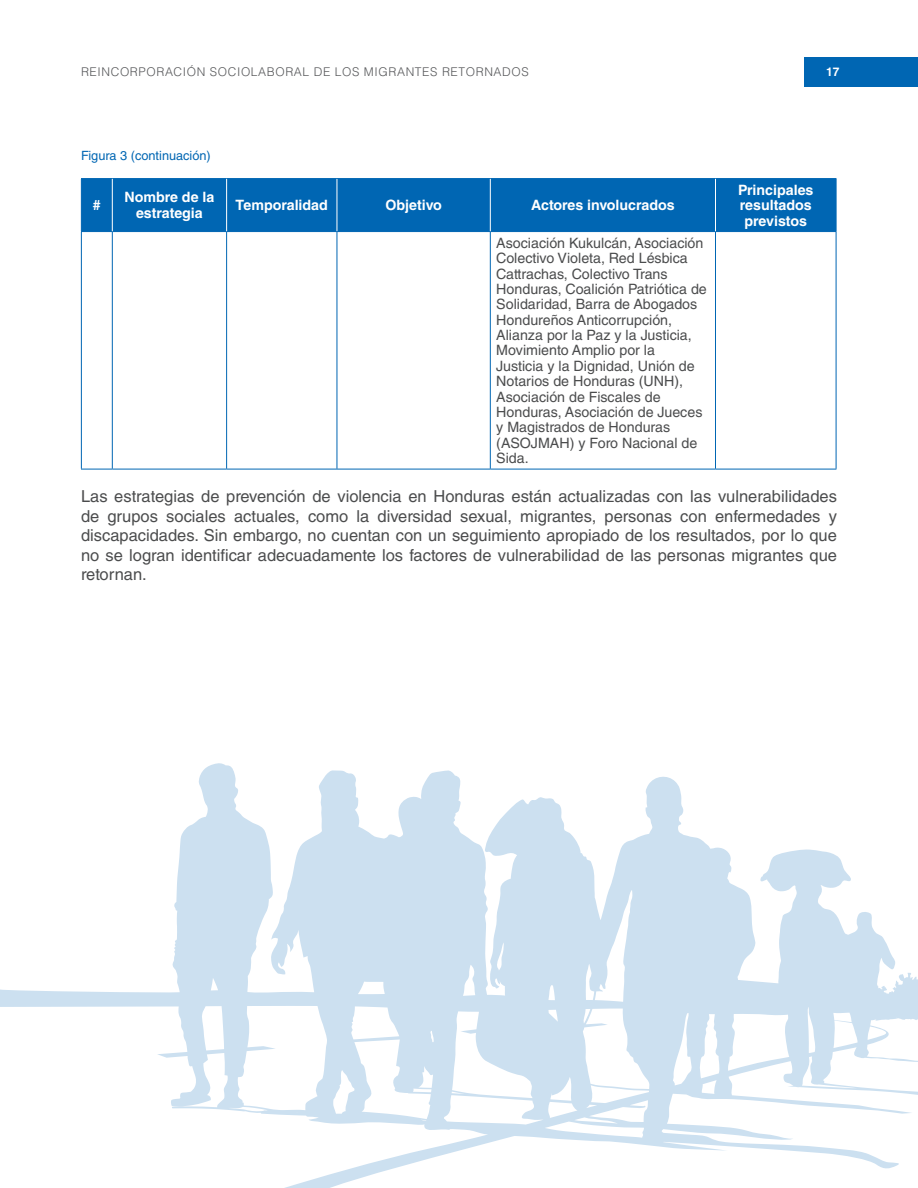
<style>
.page{position:relative;width:918px;height:1188px;background:#fff}
.page>*{position:absolute;margin:0;border:0;box-sizing:border-box;transform-origin:0 0}
.texto{font:16.5px/19.5px "Helvetica LT Std";color:#4b4c4d;text-align:justify}
.texto-2{font:14.25px/15.5px "Helvetica LT Std";color:#4b4c4d}
.texto-3{font:700 14.25px/15.5px "Helvetica LT Std";color:#fff;text-align:center}
.pie_de_página{font:12.75px "Helvetica LT Std";color:#0066b3}
.t1{font:300 12px "Helvetica LT Std";letter-spacing:.05em;color:#57585a}
.t2{font:700 12px "Helvetica LT Std";color:#fff}
</style>
<div class="page">
<div style="left:805px;top:57px;width:113px;height:29px;background:#0066b3"></div>
<div style="left:82px;top:179px;width:754px;height:52px;background:#0066b3"></div>
<hr style="left:81px;top:178px;width:31px;height:1px;background:#0066b3">
<hr style="left:81px;top:179px;width:1px;height:52px;background:#0066b3">
<hr style="left:112px;top:178px;width:115px;height:1px;background:#0066b3">
<hr style="left:227px;top:178px;width:110px;height:1px;background:#0066b3">
<hr style="left:337px;top:178px;width:153px;height:1px;background:#0066b3">
<hr style="left:490px;top:178px;width:226px;height:1px;background:#0066b3">
<hr style="left:716px;top:178px;width:120px;height:1px;background:#0066b3">
<hr style="left:836px;top:179px;width:1px;height:52px;background:#0066b3">
<hr style="left:81px;top:231px;width:31px;height:1px;background:#0066b3">
<hr style="left:112px;top:231px;width:115px;height:1px;background:#0066b3">
<hr style="left:227px;top:231px;width:110px;height:1px;background:#0066b3">
<hr style="left:337px;top:231px;width:153px;height:1px;background:#0066b3">
<hr style="left:490px;top:231px;width:226px;height:1px;background:#0066b3">
<hr style="left:716px;top:231px;width:120px;height:1px;background:#0066b3">
<hr style="left:81px;top:232px;width:1px;height:237px;background:#0066b3">
<hr style="left:112px;top:232px;width:1px;height:237px;background:#0066b3">
<hr style="left:226px;top:232px;width:1px;height:237px;background:#0066b3">
<hr style="left:337px;top:232px;width:1px;height:237px;background:#0066b3">
<hr style="left:490px;top:232px;width:1px;height:237px;background:#0066b3">
<hr style="left:715px;top:232px;width:1px;height:237px;background:#0066b3">
<hr style="left:836px;top:232px;width:1px;height:237px;background:#0066b3">
<hr style="left:81px;top:469px;width:31px;height:1px;background:#0066b3">
<hr style="left:112px;top:469px;width:115px;height:1px;background:#0066b3">
<hr style="left:227px;top:469px;width:110px;height:1px;background:#0066b3">
<hr style="left:337px;top:469px;width:153px;height:1px;background:#0066b3">
<hr style="left:490px;top:469px;width:226px;height:1px;background:#0066b3">
<hr style="left:716px;top:469px;width:120px;height:1px;background:#0066b3">
<hr style="left:112px;top:179px;width:1px;height:52px;background:#fff">
<hr style="left:226px;top:179px;width:1px;height:52px;background:#fff">
<hr style="left:337px;top:179px;width:1px;height:52px;background:#fff">
<hr style="left:490px;top:179px;width:1px;height:52px;background:#fff">
<hr style="left:715px;top:179px;width:1px;height:52px;background:#fff">
<svg style="left:0;top:763px;width:918px;height:425px"></svg>
<p class="t1" style="left:81px;top:64px;width:449px">REINCORPORACIÓN SOCIOLABORAL DE LOS MIGRANTES RETORNADOS</p>
<p class="t2" style="left:826px;top:64px;width:15px">17</p>
<p class="pie_de_página" style="left:81px;top:148px;width:131px">Figura 3 (continuación)</p>
<p class="texto-3" style="left:93px;top:197px;width:9px">#</p>
<p class="texto-3" style="left:124px;top:190px;width:91px">Nombre de la estrategia</p>
<p class="texto-3" style="left:236px;top:197px;width:94px">Temporalidad</p>
<p class="texto-3" style="left:385px;top:197px;width:58px">Objetivo</p>
<p class="texto-3" style="left:531px;top:197px;width:145px">Actores involucrados</p>
<p class="texto-3" style="left:738px;top:182px;width:77px">Principales resultados previstos</p>
<p class="texto-2" style="left:496px;top:235px;width:212px">Asociación Kukulcán, Asociación<br>Colectivo Violeta, Red Lésbica<br>Cattrachas, Colectivo Trans<br>Honduras, Coalición Patriótica de<br>Solidaridad, Barra de Abogados<br>Hondureños Anticorrupción,<br>Alianza por la Paz y la Justicia,<br>Movimiento Amplio por la<br>Justicia y la Dignidad, Unión de<br>Notarios de Honduras (UNH),<br>Asociación de Fiscales de<br>Honduras, Asociación de Jueces y Magistrados de Honduras (ASOJMAH) y Foro Nacional de<br>Sida.</p>
<p class="texto" style="left:81px;top:487px;width:758px">Las estrategias de prevención de violencia en Honduras están actualizadas con las vulnerabilidades de grupos sociales actuales, como la diversidad sexual, migrantes, personas con enfermedades y discapacidades. Sin embargo, no cuentan con un seguimiento apropiado de los resultados, por lo que no se logran identificar adecuadamente los factores de vulnerabilidad de las personas migrantes que retornan.</p>
</div>
